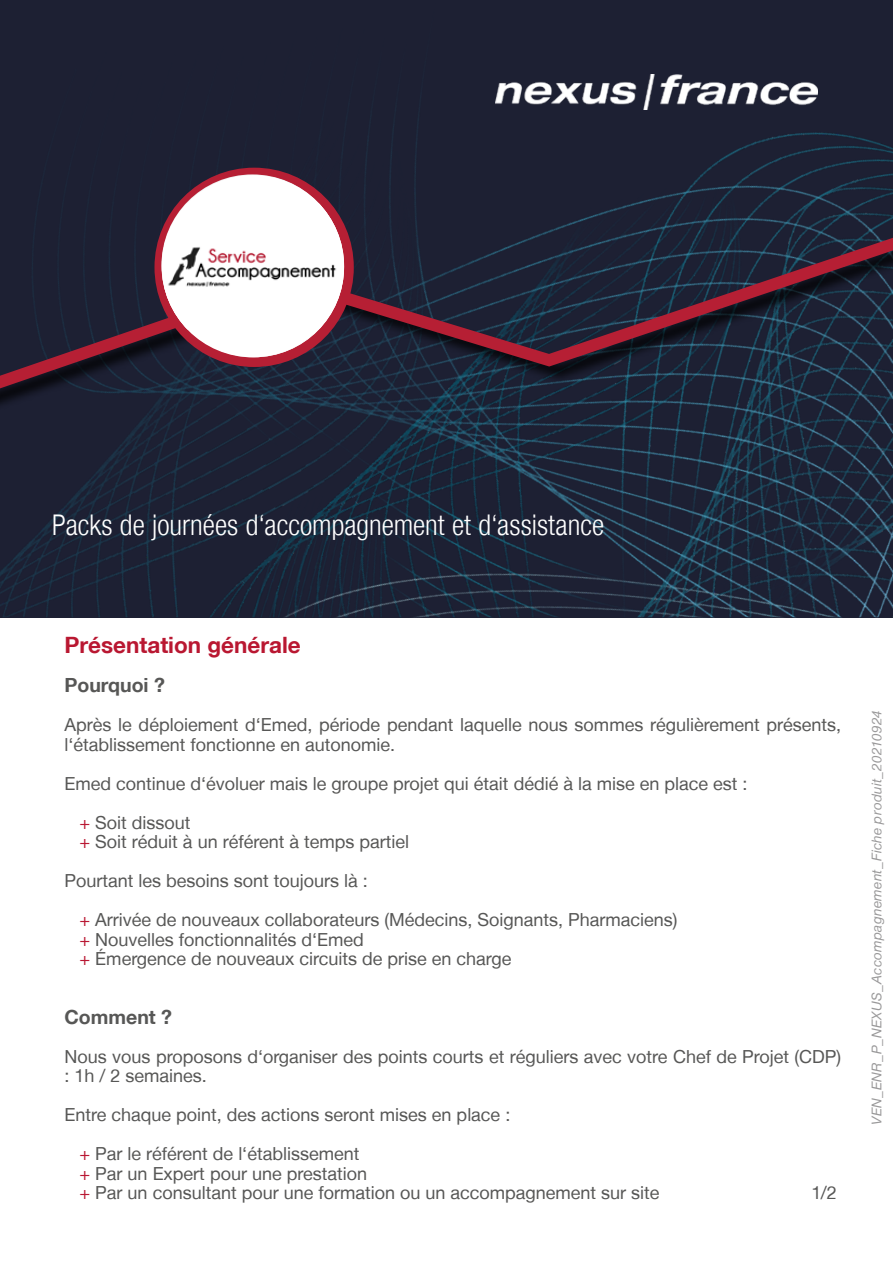
<style>
.page{position:relative;width:893px;height:1263px;background:#fff}
.page>*{position:absolute;margin:0;border:0;box-sizing:border-box;transform-origin:0 0}
.t1{font:300 condensed 28.5px "Helvetica Neue LT";color:#fff}
.t2{font:700 22.5px "Helvetica Neue LT";color:#b91731}
.t3{font:700 19.5px "Helvetica Neue LT";color:#575756}
.t4{font:18px/19.5px "Helvetica Neue LT";color:#575756}
.t5{font:italic 13.5px "Helvetica Neue LT";letter-spacing:.02em;color:#9a999a}
.s1{color:#b91732}
</style>
<div class="page">
<img style="left:0;top:0;width:893px;height:617px">
<div style="left:0;top:189px;width:893px;height:228px;background:#000;opacity:.75"></div>
<svg style="left:0;top:177px;width:893px;height:232px;background:#252436"></svg>
<div style="left:154px;top:168px;width:200px;height:199px;border:10px solid #b61f34;border-radius:50%"></div>
<img style="left:495px;top:74px;width:322px;height:35px">
<div style="left:162px;top:175px;width:182px;height:182px;background:#fff;border-radius:50%"></div>
<img style="left:162px;top:203px;width:182px;height:127px">
<h1 class="t1" style="left:52px;top:508px;width:554px">Packs de journées d‘accompagnement et d‘assistance</h1>
<p class="t2" style="left:64px;top:631px;width:238px">Présentation générale</p>
<p class="t3" style="left:64px;top:673px;width:102px">Pourquoi ?</p>
<p class="t4" style="left:64px;top:715px;width:778px">Après le déploiement d‘Emed, période pendant laquelle nous sommes régulièrement présents, l‘établissement fonctionne en autonomie.</p>
<p class="t4" style="left:80px;top:763px;width:669px;line-height:39px;text-indent:-15px">Emed continue d‘évoluer mais le groupe projet qui était dédié à la mise en place est : <span class="s1">+</span> Soit dissout</p>
<p class="t4" style="left:64px;top:822px;width:346px;line-height:39px;text-indent:15px"><span class="s1">+</span> Soit réduit à un référent à temps partiel<br>Pourtant les besoins sont toujours là :</p>
<p class="t4" style="left:80px;top:910px;width:599px"><span class="s1">+</span> Arrivée de nouveaux collaborateurs (Médecins, Soignants, Pharmaciens) <span class="s1">+</span> Nouvelles fonctionnalités d‘Emed<br><span class="s1">+</span> Émergence de nouveaux circuits de prise en charge</p>
<p class="t3" style="left:64px;top:1005px;width:109px">Comment ?</p>
<p class="t4" style="left:64px;top:1046px;width:778px">Nous vous proposons d‘organiser des points courts et réguliers avec votre Chef de Projet (CDP) : 1h / 2 semaines.</p>
<p class="t4" style="left:80px;top:1095px;width:432px;line-height:39px;text-indent:-15px">Entre chaque point, des actions seront mises en place : <span class="s1">+</span> Par le référent de l‘établissement</p>
<p class="t4" style="left:80px;top:1163px;width:581px"><span class="s1">+</span> Par un Expert pour une prestation<br><span class="s1">+</span> Par un consultant pour une formation ou un accompagnement sur site</p>
<p class="t4" style="left:811px;top:1183px;width:27px">1/2</p>
<p class="t5" style="left:868px;top:1125px;width:416px;rotate:-90deg">VEN_ENR_P_NEXUS_Accompagnement_Fiche produit_20210924</p>
</div>
